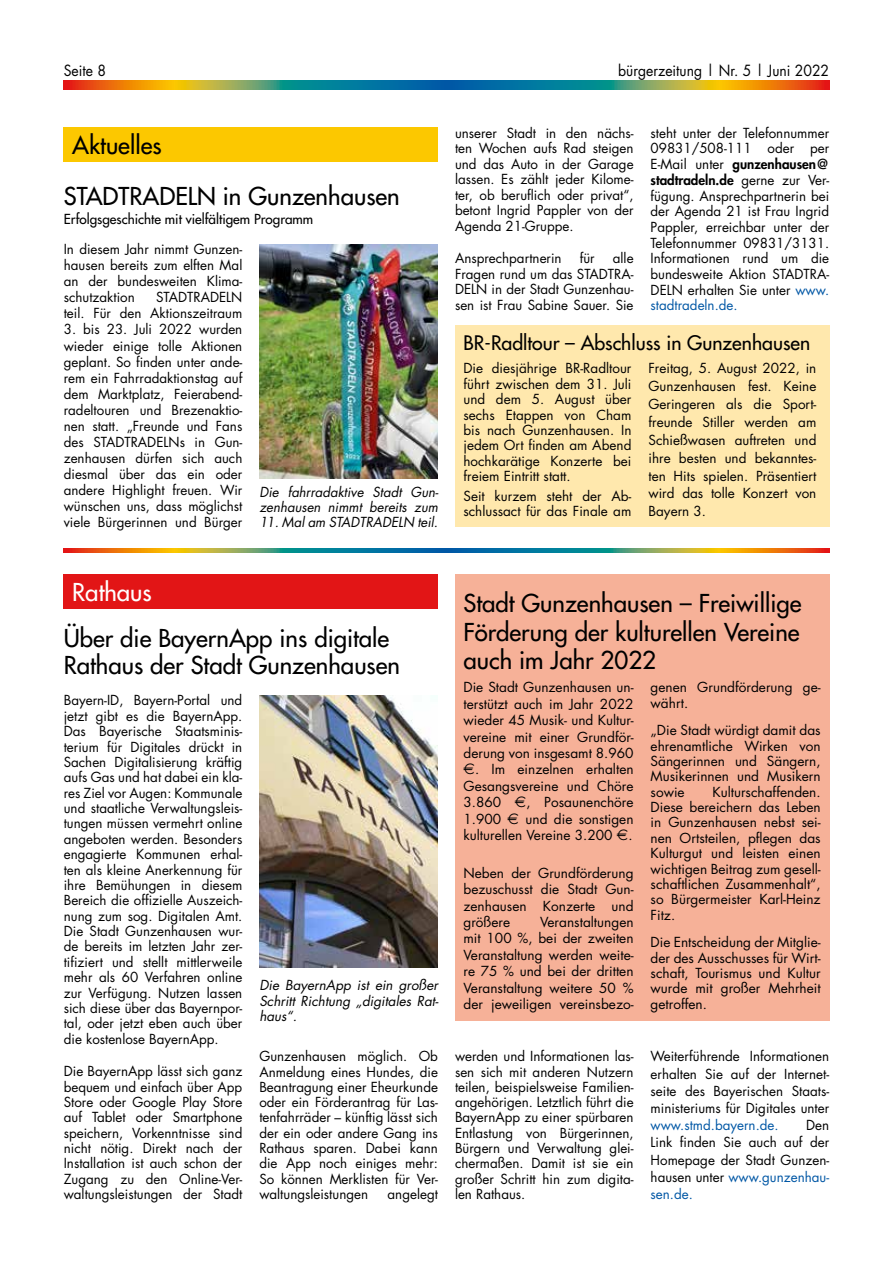
<style>
.page{position:relative;width:893px;height:1263px;background:#fff}
.page>*{position:absolute;margin:0;border:0;box-sizing:border-box;transform-origin:0 0}
.t1{font:24px/28.5px "Futura";color:#000}
.t2{font:24px "Futura";color:#fff}
.t3{font:19.5px "Futura";color:#000}
.t4{font:15px "Futura";color:#000;scale:.93 1}
.t5{font:13.5px/15.5px "Futura";color:#000;text-align:justify}
.t6{font:italic 13.5px/15.5px "Futura";color:#000;text-align:justify}
.t7{font:13.5px "Futura";color:#000}
.t8{font:13.5px "Futura";color:#0057a5}
.s1{font-weight:800}
.s2{color:#0057a5}
</style>
<div class="page">
<svg style="left:64px;top:81px;width:382px;height:8px;background:#71865c"></svg>
<svg style="left:446px;top:81px;width:383px;height:8px;background:#71865d"></svg>
<svg style="left:64px;top:549px;width:381px;height:4px;background:#72865c"></svg>
<svg style="left:445px;top:549px;width:384px;height:4px;background:#71865d"></svg>
<div style="left:455px;top:325px;width:374px;height:202px;background:#ffe8ad"></div>
<img style="left:259px;top:695px;width:179px;height:272px">
<img style="left:259px;top:244px;width:179px;height:234px">
<div style="left:64px;top:574px;width:374px;height:34px;background:#e21516"></div>
<div style="left:64px;top:128px;width:374px;height:34px;background:#fcc800"></div>
<div style="left:455px;top:574px;width:374px;height:446px;background:#f6b198"></div>
<p class="t4" style="left:64px;top:60px;width:47px">Seite 8</p>
<p class="t4" style="left:618px;top:60px;width:228px">bürgerzeitung | Nr. 5 | Juni 2022</p>
<h1 class="t1" style="left:72px;top:131px;width:91px">Aktuelles</h1>
<h1 class="t1" style="left:64px;top:182px;width:338px">STADTRADELN in Gunzenhausen</h1>
<p class="t7" style="left:64px;top:211px;width:251px">Erfolgsgeschichte mit vielfältigem Programm</p>
<p class="t5" style="left:64px;top:241px;width:180px;line-height:16px">In diesem Jahr nimmt Gunzen&shy;hausen bereits zum elften Mal an der bundesweiten Klima&shy;schutzaktion</p>
<p class="t5" style="left:64px;top:289px;width:180px;line-height:16px;text-align:right">STADTRADELN<br>teil. Für den Aktionszeitraum</p>
<p class="t5" style="left:64px;top:321px;width:180px;line-height:16px">3. bis 23. Juli 2022 wurden wieder einige tolle Aktionen geplant. So finden unter ande&shy;rem ein Fahrradaktionstag auf dem Marktplatz, Feierabend&shy;radeltouren und Brezenaktio&shy;nen statt. „Freunde und Fans des STADTRADELNs in Gun&shy;zenhausen dürfen sich auch diesmal über das ein oder andere Highlight freuen. Wir wünschen uns, dass möglichst viele Bürgerinnen und Bürger</p>
<p class="t6" style="left:259px;top:484px;width:181px">Die fahrradaktive Stadt Gun&shy;zenhausen nimmt bereits zum</p>
<p class="t6" style="left:259px;top:514px;width:180px">11. Mal am STADTRADELN teil.</p>
<p class="t5" style="left:455px;top:125px;width:180px">unserer Stadt in den nächs&shy;ten Wochen aufs Rad steigen und das Auto in der Garage lassen. Es zählt jeder Kilome&shy;ter, ob beruflich oder privat“, betont Ingrid Pappler von der Agenda 21-Gruppe.</p>
<p class="t5" style="left:455px;top:250px;width:108px">Ansprechpartnerin</p>
<p class="t5" style="left:580px;top:250px;width:16px">für</p>
<p class="t5" style="left:455px;top:250px;width:180px;text-indent:158px">alle Fragen rund um das STADTRA-DELN in der Stadt Gunzenhau&shy;sen ist Frau Sabine Sauer. Sie</p>
<p class="t5" style="left:651px;top:125px;width:180px">steht unter der Telefonnummer 09831/508-111 oder per E-Mail unter <span class="s1">gunzenhausen@ stadtradeln.de</span> gerne zur Ver&shy;fügung. Ansprechpartnerin bei der Agenda 21 ist Frau Ingrid Pappler, erreichbar unter der Telefonnummer 09831/3131.<br>Informationen rund um die bundesweite Aktion STADTRA-DELN erhalten Sie unter <span class="s2">www. stadtradeln.de.</span></p>
<h2 class="t3" style="left:463px;top:330px;width:348px">BR-Radltour – Abschluss in Gunzenhausen</h2>
<p class="t5" style="left:463px;top:361px;width:169px">Die diesjährige BR-Radltour führt zwischen dem 31. Juli und dem 5. August über sechs Etappen von Cham bis nach Gunzenhausen. In jedem Ort finden am Abend hochkarätige Konzerte bei freiem Eintritt statt.</p>
<p class="t5" style="left:463px;top:488px;width:169px">Seit kurzem steht der Ab&shy;schlussact für das Finale am</p>
<p class="t5" style="left:648px;top:359px;width:169px;line-height:17.9px">Freitag, 5. August 2022, in Gunzenhausen fest. Keine Geringeren als die Sport&shy;freunde Stiller werden am Schießwasen auftreten und ihre besten und bekanntes&shy;ten Hits spielen. Präsentiert wird das tolle Konzert von Bayern 3.</p>
<h1 class="t2" style="left:72px;top:576px;width:81px">Rathaus</h1>
<h1 class="t1" style="left:64px;top:625px;width:338px;line-height:27px">Über die BayernApp ins digitale<br>Rathaus der Stadt Gunzenhausen</h1>
<p class="t5" style="left:64px;top:692px;width:180px">Bayern-ID, Bayern-Portal und jetzt gibt es die BayernApp.<br>Das Bayerische Staatsminis&shy;terium für Digitales drückt in Sachen Digitalisierung kräftig aufs Gas und hat dabei ein kla&shy;res Ziel vor Augen: Kommunale und staatliche Verwaltungsleis&shy;tungen müssen vermehrt online angeboten werden. Besonders engagierte Kommunen erhal&shy;ten als kleine Anerkennung für ihre Bemühungen in diesem Bereich die offizielle Auszeich&shy;nung zum sog. Digitalen Amt.<br>Die Stadt Gunzenhausen wur&shy;de bereits im letzten Jahr zer&shy;tifiziert und stellt mittlerweile mehr als 60 Verfahren online zur Verfügung. Nutzen lassen sich diese über das Bayernpor&shy;tal, oder jetzt eben auch über die kostenlose BayernApp.</p>
<p class="t5" style="left:64px;top:1063px;width:180px">Die BayernApp lässt sich ganz bequem und einfach über App Store oder Google Play Store auf Tablet oder Smartphone speichern, Vorkenntnisse sind nicht nötig. Direkt nach der Installation ist auch schon der Zugang zu den Online-Ver&shy;waltungsleistungen der Stadt</p>
<p class="t6" style="left:259px;top:977px;width:181px">Die BayernApp ist ein großer Schritt Richtung „digitales Rat&shy;haus“.</p>
<p class="t5" style="left:259px;top:1048px;width:180px">Gunzenhausen möglich. Ob Anmeldung eines Hundes, die Beantragung einer Eheurkunde oder ein Förderantrag für Las&shy;tenfahrräder – künftig lässt sich der ein oder andere Gang ins Rathaus sparen. Dabei kann die App noch einiges mehr:<br>So können Merklisten für Ver&shy;waltungsleistungen</p>
<p class="t5" style="left:388px;top:1186px;width:52px">angelegt</p>
<h1 class="t1" style="left:463px;top:589px;width:339px;text-align:justify">Stadt Gunzenhausen – Freiwillige Förderung der kulturellen Vereine auch im Jahr 2022</h1>
<p class="t5" style="left:463px;top:679px;width:172px">Die Stadt Gunzenhausen un-</p>
<p class="t5" style="left:463px;top:696px;width:172px">terstützt auch im Jahr 2022</p>
<p class="t5" style="left:463px;top:712px;width:172px">wieder 45 Musik- und Kultur-</p>
<p class="t5" style="left:463px;top:729px;width:172px">vereine mit einer Grundför-</p>
<p class="t5" style="left:463px;top:745px;width:172px">derung von insgesamt 8.960</p>
<p class="t5" style="left:475px;top:761px;width:160px">. Im einzelnen erhalten</p>
<p class="t5" style="left:463px;top:778px;width:172px">Gesangsvereine und Chöre</p>
<p class="t5" style="left:463px;top:794px;width:39px">3.860</p>
<p class="t5" style="left:526px;top:794px;width:109px">, Posaunenchöre</p>
<p class="t5" style="left:463px;top:811px;width:39px">1.900</p>
<p class="t5" style="left:463px;top:810px;width:172px;line-height:16.4px;text-align:right">und die sonstigen kulturellen Vereine 3.200 .</p>
<p class="t5" style="left:463px;top:864px;width:172px;line-height:16.4px">Neben der Grundförderung bezuschusst die Stadt Gun&shy;zenhausen Konzerte und größere</p>
<p class="t5" style="left:463px;top:913px;width:172px;line-height:16.4px;text-indent:77px">Veranstaltungen mit 100 %, bei der zweiten Veranstaltung werden weite&shy;re 75 % und bei der dritten Veranstaltung weitere 50 % der jeweiligen vereinsbezo-</p>
<p class="t5" style="left:651px;top:679px;width:172px">genen Grundförderung ge&shy;währt.</p>
<p class="t5" style="left:651px;top:722px;width:172px">„Die Stadt würdigt damit das ehrenamtliche Wirken von Sängerinnen und Sängern, Musikerinnen und Musikern sowie</p>
<p class="t5" style="left:651px;top:784px;width:172px;text-indent:62px">Kulturschaffenden.<br>Diese bereichern das Leben in Gunzenhausen nebst sei&shy;nen Ortsteilen, pflegen das Kulturgut und leisten einen wichtigen Beitrag zum gesell&shy;schaftlichen Zusammenhalt“, so Bürgermeister Karl-Heinz Fitz.</p>
<p class="t5" style="left:651px;top:934px;width:172px">Die Entscheidung der Mitglie&shy;der des Ausschusses für Wirt&shy;schaft, Tourismus und Kultur wurde mit großer Mehrheit getroffen.</p>
<p class="t5" style="left:455px;top:1048px;width:180px">werden und Informationen las&shy;sen sich mit anderen Nutzern teilen, beispielsweise Familien&shy;angehörigen. Letztlich führt die BayernApp zu einer spürbaren Entlastung von Bürgerinnen, Bürgern und Verwaltung glei&shy;chermaßen. Damit ist sie ein großer Schritt hin zum digita&shy;len Rathaus.</p>
<p class="t5" style="left:651px;top:1047px;width:180px;line-height:17.2px">Weiterführende Informationen erhalten Sie auf der Internet&shy;seite des Bayerischen Staats&shy;ministeriums für Digitales unter</p>
<p class="t8" style="left:651px;top:1116px;width:129px">www.stmd.bayern.de.</p>
<p class="t5" style="left:651px;top:1116px;width:180px;line-height:17.2px;text-indent:156px">Den Link finden Sie auch auf der Homepage der Stadt Gunzen&shy;hausen unter <span class="s2">www.gunzenhau&shy;sen.de.</span></p>
</div>
